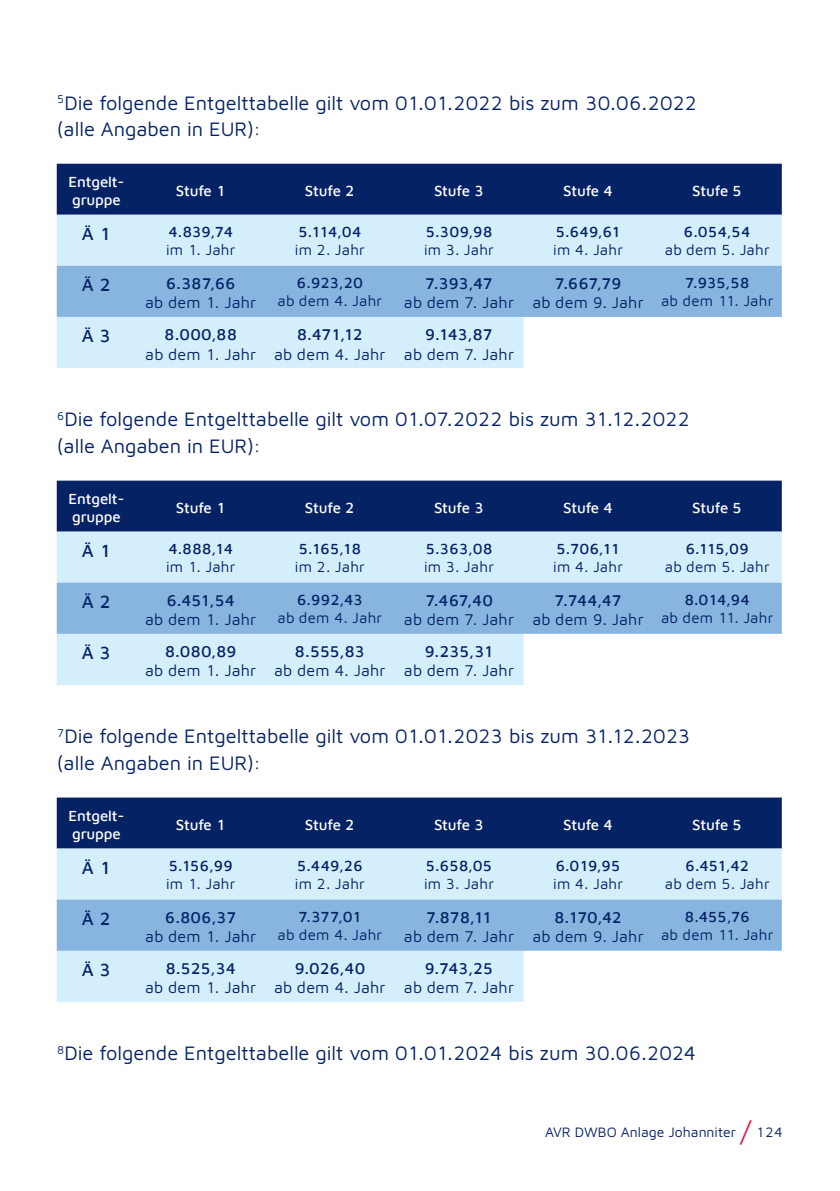
<style>
.page{position:relative;width:840px;height:1191px;background:#fff}
.page>*{position:absolute;margin:0;border:0;box-sizing:border-box;transform-origin:0 0}
.t1{font:20px/26.4px "Maven Johanniter";color:#052265}
.t2{font:500 18px "Maven Johanniter";color:#052265}
.t3{font:16px "Maven Johanniter";letter-spacing:.015em;color:#052265}
.t4{font:500 16px "Maven Johanniter";letter-spacing:-.035em;color:#052265}
.t5{font:15px "Maven Johanniter";letter-spacing:.015em;color:#052265}
.t6{font:500 15px "Maven Johanniter";letter-spacing:-.03em;color:#052265}
.t7{font:500 15px/18px "Maven Johanniter";letter-spacing:-.01em;color:#fff}
.t8{font:14px "Maven Johanniter";color:#052265}
.s1{font-size:28px;color:#ed1845}
</style>
<div class="page">
<div style="left:57px;top:164px;width:724px;height:51px;background:#052265"></div>
<svg style="left:57px;top:215px;width:724px;height:153px;fill:#d4effb"></svg>
<div style="left:57px;top:266px;width:724px;height:51px;background:#87b5e0"></div>
<div style="left:57px;top:480px;width:724px;height:51px;background:#052265"></div>
<svg style="left:57px;top:531px;width:724px;height:154px;fill:#d4effb"></svg>
<div style="left:57px;top:582px;width:724px;height:52px;background:#87b5e0"></div>
<div style="left:57px;top:797px;width:724px;height:51px;background:#052265"></div>
<svg style="left:57px;top:848px;width:724px;height:154px;fill:#d4effb"></svg>
<div style="left:57px;top:899px;width:724px;height:51px;background:#87b5e0"></div>
<p class="t1" style="left:57px;top:88px;width:642px"><sup>5</sup>Die folgende Entgelttabelle gilt vom 01.01.2022 bis zum 30.06.2022 (alle Angaben in EUR):</p>
<p class="t7" style="left:68px;top:172px;width:57px">Entgelt&shy;gruppe</p>
<p class="t7" style="left:176px;top:181px;width:51px">Stufe 1</p>
<p class="t7" style="left:305px;top:181px;width:51px">Stufe 2</p>
<p class="t7" style="left:434px;top:181px;width:51px">Stufe 3</p>
<p class="t7" style="left:562px;top:181px;width:51px">Stufe 4</p>
<p class="t7" style="left:691px;top:181px;width:51px">Stufe 5</p>
<p class="t2" style="left:82px;top:221px;width:30px">Ä 1</p>
<p class="t6" style="left:168px;top:222px;width:66px">4.839,74</p>
<p class="t5" style="left:166px;top:240px;width:71px">im 1. Jahr</p>
<p class="t6" style="left:425px;top:222px;width:69px">5.309,98</p>
<p class="t5" style="left:424px;top:240px;width:71px">im 3. Jahr</p>
<p class="t6" style="left:555px;top:222px;width:67px">5.649,61</p>
<p class="t5" style="left:553px;top:240px;width:71px">im 4. Jahr</p>
<p class="t6" style="left:683px;top:222px;width:69px">6.054,54</p>
<p class="t5" style="left:664px;top:240px;width:106px">ab dem 5. Jahr</p>
<p class="t6" style="left:298px;top:222px;width:65px">5.114,04</p>
<p class="t5" style="left:295px;top:240px;width:71px">im 2. Jahr</p>
<p class="t2" style="left:82px;top:272px;width:30px">Ä 2</p>
<p class="t4" style="left:166px;top:272px;width:71px">6.387,66</p>
<p class="t3" style="left:145px;top:292px;width:112px">ab dem 1. Jahr</p>
<p class="t2" style="left:82px;top:323px;width:30px">Ä 3</p>
<p class="t4" style="left:164px;top:324px;width:74px">8.000,88</p>
<p class="t3" style="left:145px;top:343px;width:112px">ab dem 1. Jahr</p>
<p class="t6" style="left:296px;top:273px;width:68px">6.923,20</p>
<p class="t5" style="left:277px;top:291px;width:106px">ab dem 4. Jahr</p>
<p class="t4" style="left:296px;top:324px;width:68px">8.471,12</p>
<p class="t3" style="left:274px;top:343px;width:113px">ab dem 4. Jahr</p>
<p class="t4" style="left:424px;top:272px;width:70px">7.393,47</p>
<p class="t3" style="left:404px;top:292px;width:111px">ab dem 7. Jahr</p>
<p class="t4" style="left:425px;top:324px;width:69px">9.143,87</p>
<p class="t3" style="left:404px;top:343px;width:111px">ab dem 7. Jahr</p>
<p class="t4" style="left:554px;top:272px;width:69px">7.667,79</p>
<p class="t3" style="left:532px;top:292px;width:113px">ab dem 9. Jahr</p>
<p class="t6" style="left:684px;top:273px;width:66px">7.935,58</p>
<p class="t5" style="left:660px;top:291px;width:114px">ab dem 11. Jahr</p>
<p class="t1" style="left:57px;top:405px;width:634px"><sup>6</sup>Die folgende Entgelttabelle gilt vom 01.07.2022 bis zum 31.12.2022 (alle Angaben in EUR):</p>
<p class="t7" style="left:68px;top:489px;width:57px">Entgelt&shy;gruppe</p>
<p class="t7" style="left:176px;top:498px;width:51px">Stufe 1</p>
<p class="t7" style="left:305px;top:498px;width:51px">Stufe 2</p>
<p class="t7" style="left:434px;top:498px;width:51px">Stufe 3</p>
<p class="t7" style="left:562px;top:498px;width:51px">Stufe 4</p>
<p class="t7" style="left:691px;top:498px;width:51px">Stufe 5</p>
<p class="t2" style="left:82px;top:538px;width:30px">Ä 1</p>
<p class="t6" style="left:168px;top:538px;width:67px">4.888,14</p>
<p class="t5" style="left:166px;top:557px;width:71px">im 1. Jahr</p>
<p class="t6" style="left:298px;top:538px;width:64px">5.165,18</p>
<p class="t5" style="left:295px;top:557px;width:71px">im 2. Jahr</p>
<p class="t6" style="left:425px;top:538px;width:69px">5.363,08</p>
<p class="t5" style="left:424px;top:557px;width:71px">im 3. Jahr</p>
<p class="t6" style="left:556px;top:538px;width:65px">5.706,11</p>
<p class="t5" style="left:553px;top:557px;width:71px">im 4. Jahr</p>
<p class="t6" style="left:685px;top:538px;width:65px">6.115,09</p>
<p class="t5" style="left:664px;top:557px;width:106px">ab dem 5. Jahr</p>
<p class="t2" style="left:82px;top:589px;width:30px">Ä 2</p>
<p class="t4" style="left:166px;top:589px;width:70px">6.451,54</p>
<p class="t3" style="left:145px;top:609px;width:112px">ab dem 1. Jahr</p>
<p class="t2" style="left:82px;top:640px;width:30px">Ä 3</p>
<p class="t4" style="left:165px;top:640px;width:74px">8.080,89</p>
<p class="t3" style="left:145px;top:660px;width:112px">ab dem 1. Jahr</p>
<p class="t6" style="left:296px;top:589px;width:68px">6.992,43</p>
<p class="t5" style="left:277px;top:607px;width:106px">ab dem 4. Jahr</p>
<p class="t4" style="left:294px;top:640px;width:72px">8.555,83</p>
<p class="t3" style="left:274px;top:660px;width:113px">ab dem 4. Jahr</p>
<p class="t4" style="left:425px;top:589px;width:69px">7.467,40</p>
<p class="t3" style="left:404px;top:609px;width:111px">ab dem 7. Jahr</p>
<p class="t4" style="left:424px;top:640px;width:71px">9.235,31</p>
<p class="t3" style="left:404px;top:660px;width:111px">ab dem 7. Jahr</p>
<p class="t4" style="left:554px;top:589px;width:69px">7.744,47</p>
<p class="t3" style="left:532px;top:609px;width:113px">ab dem 9. Jahr</p>
<p class="t6" style="left:684px;top:589px;width:67px">8.014,94</p>
<p class="t5" style="left:660px;top:607px;width:114px">ab dem 11. Jahr</p>
<p class="t1" style="left:57px;top:722px;width:635px"><sup>7</sup>Die folgende Entgelttabelle gilt vom 01.01.2023 bis zum 31.12.2023 (alle Angaben in EUR):</p>
<p class="t7" style="left:68px;top:806px;width:57px">Entgelt&shy;gruppe</p>
<p class="t7" style="left:176px;top:815px;width:51px">Stufe 1</p>
<p class="t7" style="left:305px;top:815px;width:51px">Stufe 2</p>
<p class="t7" style="left:434px;top:815px;width:51px">Stufe 3</p>
<p class="t7" style="left:562px;top:815px;width:51px">Stufe 4</p>
<p class="t7" style="left:691px;top:815px;width:51px">Stufe 5</p>
<p class="t2" style="left:82px;top:855px;width:30px">Ä 1</p>
<p class="t6" style="left:168px;top:855px;width:66px">5.156,99</p>
<p class="t5" style="left:166px;top:873px;width:71px">im 1. Jahr</p>
<p class="t6" style="left:296px;top:855px;width:68px">5.449,26</p>
<p class="t5" style="left:295px;top:873px;width:71px">im 2. Jahr</p>
<p class="t6" style="left:425px;top:855px;width:68px">5.658,05</p>
<p class="t5" style="left:424px;top:873px;width:71px">im 3. Jahr</p>
<p class="t6" style="left:555px;top:855px;width:67px">6.019,95</p>
<p class="t5" style="left:553px;top:873px;width:71px">im 4. Jahr</p>
<p class="t6" style="left:684px;top:855px;width:65px">6.451,42</p>
<p class="t5" style="left:664px;top:873px;width:106px">ab dem 5. Jahr</p>
<p class="t2" style="left:82px;top:906px;width:30px">Ä 2</p>
<p class="t4" style="left:165px;top:906px;width:73px">6.806,37</p>
<p class="t3" style="left:145px;top:925px;width:112px">ab dem 1. Jahr</p>
<p class="t2" style="left:82px;top:957px;width:30px">Ä 3</p>
<p class="t4" style="left:165px;top:957px;width:72px">8.525,34</p>
<p class="t3" style="left:145px;top:977px;width:112px">ab dem 1. Jahr</p>
<p class="t6" style="left:298px;top:906px;width:65px">7.377,01</p>
<p class="t5" style="left:277px;top:924px;width:106px">ab dem 4. Jahr</p>
<p class="t4" style="left:294px;top:957px;width:72px">9.026,40</p>
<p class="t3" style="left:274px;top:977px;width:113px">ab dem 4. Jahr</p>
<p class="t4" style="left:425px;top:906px;width:68px">7.878,11</p>
<p class="t3" style="left:404px;top:925px;width:111px">ab dem 7. Jahr</p>
<p class="t4" style="left:424px;top:957px;width:70px">9.743,25</p>
<p class="t3" style="left:404px;top:977px;width:111px">ab dem 7. Jahr</p>
<p class="t4" style="left:554px;top:906px;width:69px">8.170,42</p>
<p class="t3" style="left:532px;top:925px;width:113px">ab dem 9. Jahr</p>
<p class="t6" style="left:684px;top:906px;width:67px">8.455,76</p>
<p class="t5" style="left:660px;top:924px;width:114px">ab dem 11. Jahr</p>
<p class="t1" style="left:57px;top:1039px;width:641px"><sup>8</sup>Die folgende Entgelttabelle gilt vom 01.01.2024 bis zum 30.06.2024</p>
<p class="t8" style="left:545px;top:1122px;width:239px">AVR DWBO Anlage Johanniter <span class="s1">/</span> 124</p>
</div>
